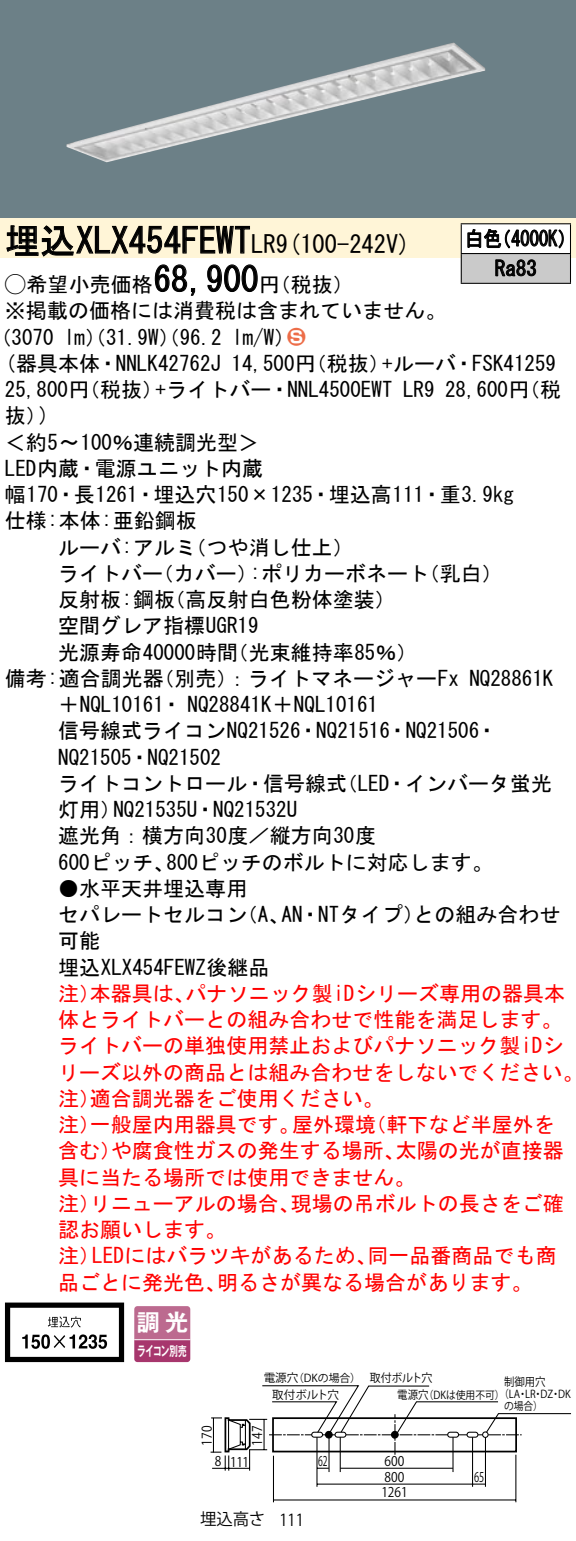
<style>
.page{position:relative;width:576px;height:1541px;background:#fff}
.page>*{position:absolute;margin:0;border:0;box-sizing:border-box;transform-origin:0 0}
.t1{font:35px "MS Gothic";color:#000}
.t2{font:24.5px "MS Gothic";color:#000}
.t3{font:23.1px "Gothic MB101 Pro De Bold 90 pv RKSJ H";color:#fff}
.t4{font:21px/26.2px "MS Gothic";color:#000}
.t5{font:21px/26.2px "MS Gothic";color:#f00}
.t6{font:21px/29.8px "MS Gothic";color:#000;scale:.88 1}
.t7{font:21px "Ford Classification 1";color:#ed6d48}
.t8{font:16.45px "Gothic BBB Pro Medium 90 msp RKSJ H";color:#000}
.t9{font:16.45px "Gothic BBB Pro Medium 90 msp RKSJ H";color:#000;scale:.9 1}
.t10{font:13.3px "Gothic BBB Pro Medium 90 msp RKSJ H";color:#000;scale:.9 1}
.t11{font:13.3px "Gothic MB101 Pro De Bold 90 pv RKSJ H";letter-spacing:-.05em;color:#fff;scale:.65 1}
.t12{font:13.3px "Gothic BBB Pro Medium 90 msp RKSJ H";color:#000;scale:.65 1}
.t13{font:13.3px "Gothic BBB Pro Medium 90 msp RKSJ H";color:#000;scale:.7 1}
.t14{font:11.55px "Gothic BBB Pro Medium 90 msp RKSJ H";color:#000}
.t15{font:11.55px "Gothic BBB Pro Medium 90 msp RKSJ H";color:#000;scale:.9 1}
.t16{font:11.55px "Gothic BBB Pro Medium 90 msp RKSJ H";color:#000;scale:.95 1}
.t17{font:10.85px/12.2px "Gothic BBB Pro Medium 90 msp RKSJ H";color:#000;scale:.9 1}
.t18{font:10.85px "Gothic BBB Pro Medium 90 msp RKSJ H";color:#000}
.s1{font-size:24.5px}
.s2{font-family:"Ford Classification 1"}
.s3{color:#fff}
</style>
<div class="page">
<div style="left:0;top:0;width:575px;height:218px;background:#6c8087"></div>
<img style="left:66px;top:42px;width:419px;height:120px">
<div style="left:0;top:218px;width:575px;height:40px;background:#fff5d7"></div>
<svg style="left:6px;top:225px;width:244px;height:32px"></svg>
<svg style="left:154px;top:264px;width:42px;height:32px"></svg>
<svg style="left:207px;top:264px;width:51px;height:29px"></svg>
<svg style="left:5px;top:1302px;width:119px;height:60px"></svg>
<svg style="left:134px;top:1306px;width:56px;height:56px;background:#b45783"></svg>
<hr style="left:134px;top:1339px;width:56px;height:1px;background:#fff">
<div style="left:461px;top:224px;width:109px;height:30px;background:#fff"></div>
<div style="left:461px;top:254px;width:109px;height:29px;background:#cacaca"></div>
<hr style="left:460px;top:223px;width:110px;height:1px;background:#000">
<hr style="left:569px;top:224px;width:2px;height:29px;background:#000">
<hr style="left:460px;top:253px;width:110px;height:1px;background:#000">
<svg style="left:460px;top:224px;width:1px;height:59px"></svg>
<hr style="left:569px;top:254px;width:2px;height:29px;background:#000">
<hr style="left:460px;top:283px;width:110px;height:1px;background:#000">
<svg style="left:467px;top:229px;width:96px;height:20px"></svg>
<svg style="left:495px;top:259px;width:41px;height:17px"></svg>
<hr style="left:515px;top:1455px;width:1px;height:47px;background:#000">
<hr style="left:273px;top:1456px;width:1px;height:46px;background:#000">
<hr style="left:317px;top:1483px;width:168px;height:2px;background:#000">
<hr style="left:273px;top:1499px;width:242px;height:1px;background:#000">
<hr style="left:471px;top:1437px;width:2px;height:50px;background:#000">
<hr style="left:316px;top:1437px;width:1px;height:50px;background:#000">
<hr style="left:328px;top:1438px;width:1px;height:34px;background:#000">
<hr style="left:339px;top:1437px;width:2px;height:35px;background:#000">
<hr style="left:452px;top:1437px;width:1px;height:35px;background:#000">
<hr style="left:484px;top:1437px;width:2px;height:50px;background:#000">
<svg style="left:210px;top:1385px;width:360px;height:85px"></svg>
<h1 class="t1" style="left:5px;top:223px;width:272px">埋込XLX454FEWT<span class="s1">LR</span></h1>
<p class="t4" style="left:259px;top:271px;width:96px">（円税抜(</p>
<p class="t2" style="left:276px;top:232px;width:136px">(9 100-242 (V</p>
<h1 class="t1" style="left:153px;top:262px;width:106px">68,900</h1>
<p class="t4" style="left:5px;top:271px;width:442px"><span class="s2">A</span>希望小売価格<br>※掲載の価格には消費税は含まれていません。</p>
<p class="t7" style="left:287px;top:326px;width:19px">2<span class="s3">3</span></p>
<p class="t4" style="left:232px;top:324px;width:64px">l m (W/</p>
<p class="t4" style="left:-9px;top:324px;width:65px">（3070</p>
<p class="t4" style="left:64px;top:324px;width:159px">lm）（31.9 ）（W 96.2</p>
<p class="t6" style="left:494px;top:224px;width:49px;text-indent:-30px">白色<br>Ra83</p>
<p class="t6" style="left:492px;top:224px;width:96px">（4000 (K</p>
<p class="t4" style="left:5px;top:350px;width:217px">(器具本体・NNLK42762J</p>
<p class="t4" style="left:382px;top:350px;width:175px">+ルーバ・FSK41259</p>
<p class="t4" style="left:231px;top:350px;width:160px">14,500 （円税抜）</p>
<p class="t4" style="left:155px;top:376px;width:238px">+ライトバー・NNL4500EWT</p>
<p class="t4" style="left:39px;top:376px;width:126px;text-indent:-34px">25,800 （円税抜）(</p>
<p class="t4" style="left:445px;top:376px;width:118px">28,600 （円税</p>
<p class="t4" style="left:403px;top:376px;width:33px">LR9</p>
<p class="t4" style="left:5px;top:403px;width:43px">抜(</p>
<p class="t4" style="left:5px;top:429px;width:255px">＜約〜5 100％連続調光型&lt;</p>
<p class="t4" style="left:5px;top:455px;width:259px">LED内蔵・電源ユニット内蔵</p>
<p class="t4" style="left:5px;top:481px;width:510px">幅170・長1261・埋込穴150×1235・埋込高111・重3.9kg</p>
<p class="t4" style="left:5px;top:508px;width:193px">仕様:本体:亜鉛鋼板</p>
<p class="t4" style="left:185px;top:534px;width:169px">（つや消し仕上(</p>
<p class="t4" style="left:58px;top:534px;width:139px">ルーバ:アルミ</p>
<p class="t4" style="left:58px;top:560px;width:107px">ライトバー</p>
<p class="t4" style="left:153px;top:560px;width:106px">（カバー）</p>
<p class="t4" style="left:250px;top:560px;width:181px">:ポリカーボネート</p>
<p class="t4" style="left:418px;top:560px;width:85px">（乳白(</p>
<p class="t4" style="left:164px;top:586px;width:232px">（高反射白色粉体塗装(</p>
<p class="t4" style="left:58px;top:586px;width:118px">反射板:鋼板</p>
<p class="t4" style="left:58px;top:613px;width:202px">空間グレア指標UGR19</p>
<p class="t4" style="left:227px;top:639px;width:191px">（光束維持率85％(</p>
<p class="t4" style="left:58px;top:639px;width:181px">光源寿命40000時間</p>
<p class="t4" style="left:153px;top:665px;width:307px">（別売：）ライトマネージャーFx</p>
<p class="t4" style="left:5px;top:665px;width:160px">備考:適合調光器</p>
<p class="t4" style="left:58px;top:691px;width:321px">＋NQL10161・ NQ28841 ＋K NQL10161</p>
<p class="t4" style="left:58px;top:718px;width:441px">信号線式ライコンNQ21526・NQ21516・NQ21506・</p>
<p class="t4" style="left:58px;top:744px;width:164px">NQ21505・NQ21502</p>
<p class="t4" style="left:336px;top:770px;width:217px">（LED・インバータ蛍光</p>
<p class="t4" style="left:469px;top:665px;width:85px">NQ28861K</p>
<p class="t4" style="left:58px;top:770px;width:290px;text-align:center">ライトコントロール・信号線式<br>NQ21535 ・U NQ21532U</p>
<p class="t4" style="left:58px;top:796px;width:64px">灯用）</p>
<p class="t4" style="left:58px;top:823px;width:319px">遮光角：横方向30度／縦方向30度</p>
<p class="t4" style="left:166px;top:849px;width:328px">800ピッチのボルトに対応します。</p>
<p class="t4" style="left:58px;top:849px;width:118px">600ピッチ、</p>
<p class="t4" style="left:58px;top:875px;width:190px">●水平天井埋込専用</p>
<p class="t4" style="left:281px;top:901px;width:144px">AN・NTタイプ）</p>
<p class="t4" style="left:413px;top:901px;width:148px">との組み合わせ</p>
<p class="t4" style="left:58px;top:901px;width:213px">セパレートセルコン可能<br>埋込XLX454FEWZ後継品</p>
<p class="t5" style="left:185px;top:980px;width:381px">パナソニック製iDシリーズ専用の器具本</p>
<p class="t4" style="left:237px;top:901px;width:54px">（、A</p>
<p class="t5" style="left:58px;top:980px;width:43px">注）</p>
<p class="t5" style="left:58px;top:1006px;width:505px">体とライトバーとの組み合わせで性能を満足します。</p>
<p class="t5" style="left:58px;top:1033px;width:507px">ライトバーの単独使用禁止およびパナソニック製iDシ</p>
<p class="t5" style="left:58px;top:1059px;width:526px">リーズ以外の商品とは組み合わせをしないでください。</p>
<p class="t5" style="left:90px;top:1085px;width:295px">適合調光器をご使用ください。</p>
<p class="t5" style="left:90px;top:980px;width:106px">本器具は、</p>
<p class="t5" style="left:58px;top:1085px;width:43px">注）</p>
<p class="t5" style="left:90px;top:1111px;width:211px">一般屋内用器具です。</p>
<p class="t5" style="left:292px;top:1111px;width:85px">屋外環境</p>
<p class="t5" style="left:365px;top:1111px;width:190px">（軒下など半屋外を</p>
<p class="t5" style="left:58px;top:1111px;width:43px">注）</p>
<p class="t5" style="left:111px;top:1138px;width:295px">や腐食性ガスの発生する場所、</p>
<p class="t5" style="left:395px;top:1138px;width:170px">太陽の光が直接器</p>
<p class="t5" style="left:58px;top:1138px;width:64px">含む）</p>
<p class="t5" style="left:58px;top:1164px;width:358px">具に当たる場所では使用できません。</p>
<p class="t5" style="left:290px;top:1190px;width:275px">現場の吊ボルトの長さをご確</p>
<p class="t5" style="left:58px;top:1190px;width:169px">注）<br>認お願いします。</p>
<p class="t5" style="left:90px;top:1190px;width:211px">リニューアルの場合、</p>
<p class="t5" style="left:92px;top:1243px;width:286px">LEDにはバラツキがあるため、</p>
<p class="t5" style="left:367px;top:1243px;width:190px">同一品番商品でも商</p>
<p class="t5" style="left:58px;top:1243px;width:43px">注）</p>
<p class="t5" style="left:58px;top:1269px;width:169px">品ごとに発光色、</p>
<p class="t5" style="left:217px;top:1269px;width:317px">明るさが異なる場合があります。</p>
<p class="t3" style="left:137px;top:1303px;width:53px">調光</p>
<p class="t11" style="left:137px;top:1340px;width:77px">ライコン別売</p>
<p class="t10" style="left:199px;top:1445px;width:23px;rotate:-90deg">170</p>
<p class="t10" style="left:215px;top:1453px;width:9px">8</p>
<p class="t14" style="left:263px;top:1371px;width:36px">電源穴</p>
<p class="t18" style="left:293px;top:1372px;width:69px">（DKの場合）</p>
<p class="t14" style="left:272px;top:1388px;width:68px">取付ボルト穴</p>
<p class="t10" style="left:250px;top:1445px;width:23px;rotate:-90deg">147</p>
<p class="t10" style="left:230px;top:1454px;width:22px">111</p>
<p class="t12" style="left:318px;top:1454px;width:16px">62</p>
<p class="t8" style="left:200px;top:1509px;width:67px">埋込高さ</p>
<p class="t9" style="left:279px;top:1510px;width:29px">111</p>
<p class="t16" style="left:370px;top:1372px;width:67px">取付ボルト穴</p>
<p class="t15" style="left:504px;top:1375px;width:48px">制御用穴</p>
<p class="t17" style="left:504px;top:1388px;width:45px;text-indent:-5px">（<br>の場合(</p>
<p class="t15" style="left:397px;top:1388px;width:36px">電源穴</p>
<p class="t17" style="left:540px;top:1388px;width:16px">DZ</p>
<p class="t17" style="left:558px;top:1388px;width:16px">DK</p>
<p class="t17" style="left:423px;top:1389px;width:126px">（DKは使用不可( LA LR</p>
<p class="t17" style="left:517px;top:1388px;width:12px">・</p>
<p class="t17" style="left:533px;top:1388px;width:12px">・</p>
<p class="t17" style="left:550px;top:1388px;width:12px">・</p>
<p class="t10" style="left:384px;top:1453px;width:23px">600</p>
<p class="t10" style="left:384px;top:1469px;width:23px">800</p>
<p class="t10" style="left:381px;top:1485px;width:31px">1261</p>
<p class="t13" style="left:474px;top:1470px;width:16px">65</p>
</div>
